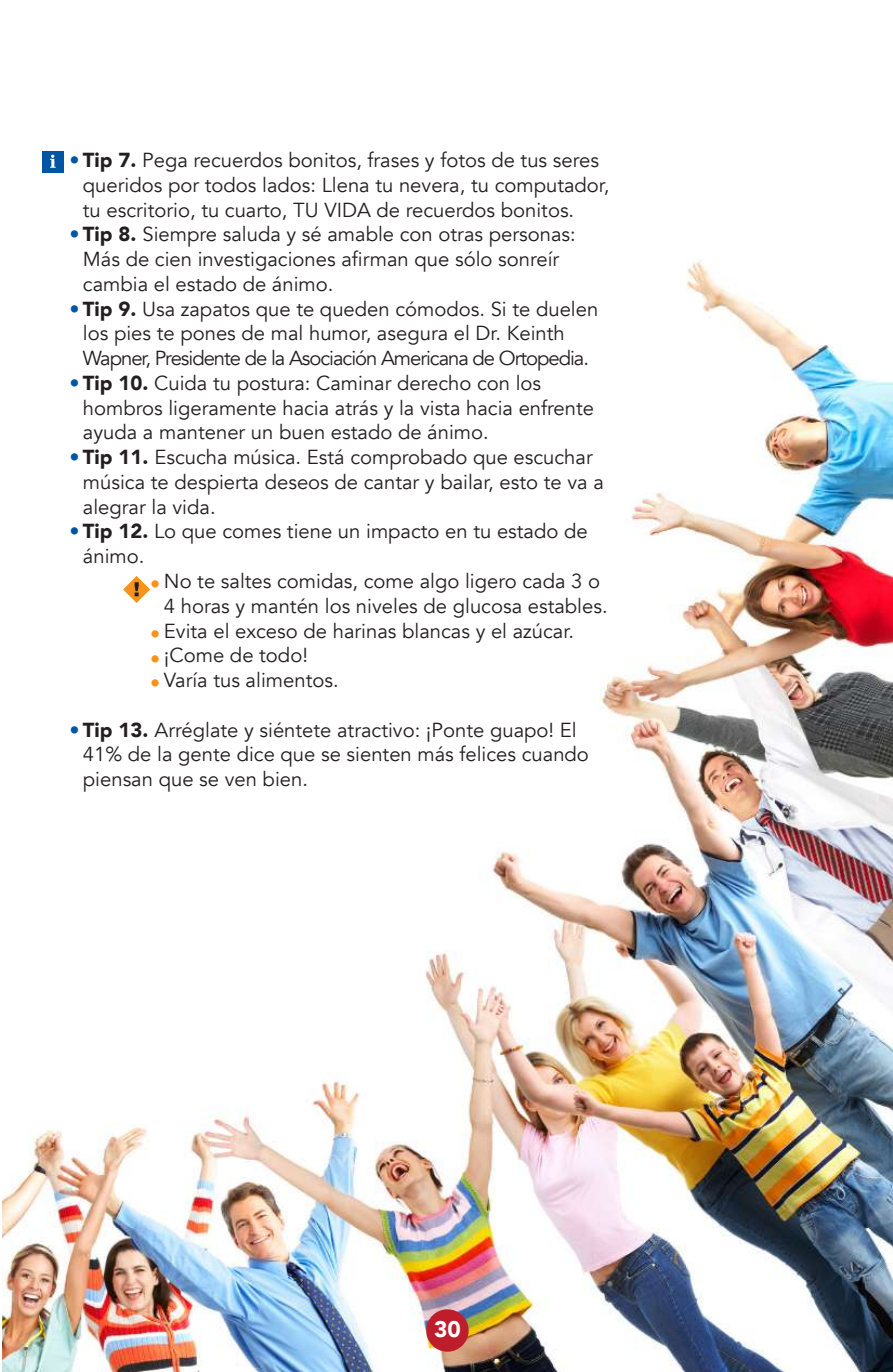
<style>
.page{position:relative;width:893px;height:1372px;background:#fff}
.page>*{position:absolute;margin:0;border:0;box-sizing:border-box;transform-origin:0 0}
.t1{font:900 22.5px "Avenir";color:#fff}
.t2{font:20.25px/24.8px "Avenir";color:#231f20}
.t3{font:20.25px/24.8px "Avenir";color:#f7931d;text-align:justify}
.s1{color:#0155a2}
.s2{font-weight:900}
</style>
<div class="page">
<img style="left:2px;top:260px;width:891px;height:1111px">
<div style="left:42px;top:151px;width:22px;height:22px;background:#0155a2"></div>
<svg style="left:50px;top:155px;width:6px;height:13px"></svg>
<svg style="left:123px;top:576px;width:27px;height:27px"></svg>
<div style="left:426px;top:1309px;width:43px;height:42px;background:#be1d2c;border-radius:50%"></div>
<p class="t2" style="left:83px;top:148px;width:528px;text-indent:-14px"><span class="s1">•</span> <span class="s2">Tip 7.</span> Pega recuerdos bonitos, frases y fotos de tus seres queridos por todos lados: Llena tu nevera, tu computador, tu escritorio, tu cuarto, TU VIDA de recuerdos bonitos.</p>
<p class="t2" style="left:83px;top:222px;width:494px;text-indent:-14px"><span class="s1">•</span> <span class="s2">Tip 8.</span> Siempre saluda y sé amable con otras personas:<br>Más de cien investigaciones afirman que sólo sonreír cambia el estado de ánimo.</p>
<p class="t2" style="left:83px;top:296px;width:517px;text-indent:-14px"><span class="s1">•</span> <span class="s2">Tip 9.</span> Usa zapatos que te queden cómodos. Si te duelen los pies te pones de mal humor, asegura el Dr. Keinth<br>Wapner, Presidente de la Asociación Americana de Ortopedia.</p>
<p class="t2" style="left:83px;top:371px;width:513px;text-indent:-14px"><span class="s1">•</span> <span class="s2">Tip 10.</span> Cuida tu postura: Caminar derecho con los hombros ligeramente hacia atrás y la vista hacia enfrente ayuda a mantener un buen estado de ánimo.</p>
<p class="t2" style="left:83px;top:445px;width:522px;text-indent:-14px"><span class="s1">•</span> <span class="s2">Tip 11.</span> Escucha música. Está comprobado que escuchar música te despierta deseos de cantar y bailar, esto te va a alegrar la vida.</p>
<p class="t2" style="left:69px;top:519px;width:520px"><span class="s1">•</span> <span class="s2">Tip 12.</span> Lo que comes tiene un impacto en tu estado de</p>
<p class="t2" style="left:83px;top:544px;width:63px">ánimo.</p>
<p class="t2" style="left:164px;top:569px;width:438px">No te saltes comidas, come algo ligero cada 3 o</p>
<p class="t2" style="left:164px;top:593px;width:445px">4 horas y mantén los niveles de glucosa estables.</p>
<p class="t2" style="left:164px;top:618px;width:411px">Evita el exceso de harinas blancas y el azúcar.</p>
<p class="t2" style="left:164px;top:643px;width:146px">¡Come de todo!</p>
<p class="t2" style="left:164px;top:668px;width:176px">Varía tus alimentos.</p>
<p class="t2" style="left:83px;top:717px;width:508px;text-indent:-14px"><span class="s1">•</span> <span class="s2">Tip 13.</span> Arréglate y siéntete atractivo: ¡Ponte guapo! El<br>41% de la gente dice que se sienten más felices cuando piensan que se ven bien.</p>
<p class="t3" style="left:150px;top:572px;width:12px">•</p>
<p class="t3" style="left:150px;top:622px;width:12px">• • •</p>
<p class="t1" style="left:434px;top:1309px;width:28px">30</p>
</div>
